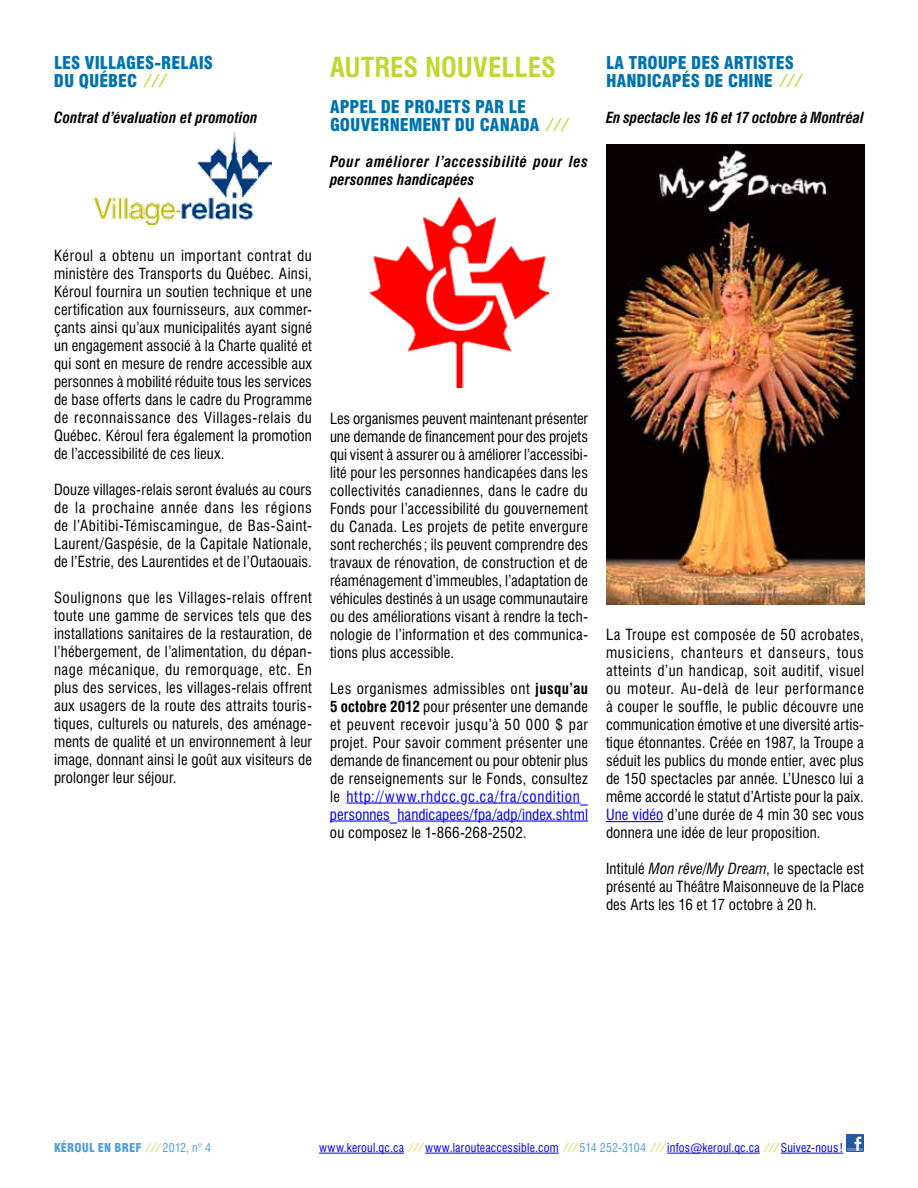
<style>
.page{position:relative;width:918px;height:1188px;background:#fff}
.page>*{position:absolute;margin:0;border:0;box-sizing:border-box;transform-origin:0 0}
.t1{font:700 condensed 27px "Swiss 721 BT";color:#bfd730}
.t2{font:900 condensed 17.25px/18px "Swiss 721 BT";color:#0073ae}
.t3{font:condensed 15px/18px "Swiss 721 BT";letter-spacing:.01em;color:#000;text-align:justify}
.t4{font:italic 700 condensed 15px "Swiss 721 BT";letter-spacing:.005em;color:#000}
.t5{font:italic 700 condensed 15px/18px "Swiss 721 BT";letter-spacing:.04em;color:#000}
.t6{font:condensed 12px "Swiss 721 BT";letter-spacing:.015em;color:#00f}
.t7{font:condensed 12px "Swiss 721 BT";color:#519fd7}
.t8{font:900 condensed 12px "Swiss 721 BT";color:#519fd7}
.s1{color:#bfd730}
.s2{font-weight:700}
.s3{color:#00f}
.s4{font-style:italic}
.s5{font-weight:900}
.s6{color:#519fd7}
</style>
<div class="page">
<hr style="left:319px;top:1153px;width:85px;height:1px;background:#00f">
<hr style="left:425px;top:1153px;width:134px;height:1px;background:#00f">
<hr style="left:667px;top:1153px;width:93px;height:1px;background:#00f">
<hr style="left:781px;top:1153px;width:62px;height:1px;background:#00f">
<div style="left:846px;top:1134px;width:18px;height:18px;background:#245a9c"></div>
<hr style="left:847px;top:1148px;width:16px;height:3px;background:#6285b6">
<svg style="left:855px;top:1137px;width:6px;height:14px"></svg>
<img style="left:94px;top:133px;width:178px;height:92px">
<hr style="left:346px;top:803px;width:114px;height:1px;background:#00f">
<hr style="left:468px;top:803px;width:113px;height:1px;background:#00f">
<hr style="left:330px;top:821px;width:60px;height:1px;background:#00f">
<hr style="left:398px;top:821px;width:190px;height:1px;background:#00f">
<img style="left:370px;top:196px;width:178px;height:192px">
<hr style="left:606px;top:821px;width:57px;height:1px;background:#00f">
<img style="left:606px;top:145px;width:258px;height:459px">
<p class="t2" style="left:54px;top:53px;width:160px">LES VILLAGES-RELAIS<br>DU QUÉBEC <span class="s1">⁄ ⁄ ⁄</span></p>
<p class="t4" style="left:54px;top:108px;width:206px">Contrat d’évaluation et promotion</p>
<h1 class="t1" style="left:330px;top:51px;width:227px">AUTRES NOUVELLES</h1>
<p class="t2" style="left:330px;top:98px;width:238px">APPEL DE PROJETS PAR LE<br>GOUVERNEMENT DU CANADA <span class="s1">⁄ ⁄ ⁄</span></p>
<p class="t5" style="left:330px;top:153px;width:259px">Pour améliorer l’accessibilité pour les personnes handicapées</p>
<p class="t2" style="left:606px;top:53px;width:195px">LA TROUPE DES ARTISTES<br>HANDICAPÉS DE CHINE <span class="s1">⁄ ⁄ ⁄</span></p>
<p class="t4" style="left:606px;top:108px;width:259px">En spectacle les 16 et 17 octobre à Montréal</p>
<p class="t3" style="left:54px;top:246px;width:260px">Kéroul a obtenu un important contrat du ministère des Transports du Québec. Ainsi, Kéroul fournira un soutien technique et une certification aux fournisseurs, aux commer&shy;çants ainsi qu’aux municipalités ayant signé un engagement associé à la Charte qualité et qui sont en mesure de rendre accessible aux personnes à mobilité réduite tous les services de base offerts dans le cadre du Programme de reconnaissance des Villages-relais du Québec. Kéroul fera également la promotion de l’accessibilité de ces lieux.</p>
<p class="t3" style="left:54px;top:480px;width:259px">Douze villages-relais seront évalués au cours de la prochaine année dans les régions de l’Abitibi-Témiscamingue, de Bas-Saint-Laurent/Gaspésie, de la Capitale Nationale, de l’Estrie, des Laurentides et de l’Outaouais.</p>
<p class="t3" style="left:54px;top:588px;width:260px">Soulignons que les Villages-relais offrent toute une gamme de services tels que des installations sanitaires de la restauration, de l’hébergement, de l’alimentation, du dépan&shy;nage mécanique, du remorquage, etc. En plus des services, les villages-relais offrent aux usagers de la route des attraits touris&shy;tiques, culturels ou naturels, des aménage&shy;ments de qualité et un environnement à leur image, donnant ainsi le goût aux visiteurs de prolonger leur séjour.</p>
<p class="t3" style="left:330px;top:409px;width:260px">Les organismes peuvent maintenant présenter une demande de financement pour des projets qui visent à assurer ou à améliorer l’accessibi&shy;lité pour les personnes handicapées dans les collectivités canadiennes, dans le cadre du Fonds pour l’accessibilité du gouvernement du Canada. Les projets de petite envergure sont recherchés ; ils peuvent comprendre des travaux de rénovation, de construction et de réaménagement d’immeubles, l’adaptation de véhicules destinés à un usage communautaire ou des améliorations visant à rendre la tech&shy;nologie de l’information et des communica&shy;tions plus accessible.</p>
<p class="t3" style="left:330px;top:679px;width:260px">Les organismes admissibles ont <span class="s2">jusqu’au 5 octobre 2012</span> pour présenter une demande et peuvent recevoir jusqu’à 50 000 $ par projet. Pour savoir comment présenter une demande de financement ou pour obtenir plus de renseignements sur le Fonds, consultez le <span class="s3">http://www.rhdcc.gc.ca/fra/condition_ personnes_handicapees/fpa/adp/index.shtml</span></p>
<p class="t3" style="left:330px;top:823px;width:198px">ou composez le 1-866-268-2502.</p>
<p class="t3" style="left:606px;top:626px;width:260px">La Troupe est composée de 50 acrobates, musiciens, chanteurs et danseurs, tous atteints d’un handicap, soit auditif, visuel ou moteur. Au-delà de leur performance à couper le souffle, le public découvre une communication émotive et une diversité artis&shy;tique étonnantes. Créée en 1987, la Troupe a séduit les publics du monde entier, avec plus de 150 spectacles par année. L’Unesco lui a même accordé le statut d’Artiste pour la paix.<br><span class="s3">Une vidéo</span> d’une durée de 4 min 30 sec vous donnera une idée de leur proposition.</p>
<p class="t3" style="left:606px;top:860px;width:259px">Intitulé <span class="s4">Mon rêve/My Dream</span>, le spectacle est présenté au Théâtre Maisonneuve de la Place des Arts les 16 et 17 octobre à 20 h.</p>
<p class="t8" style="left:54px;top:1140px;width:15px">KÉROUL</p>
<p class="t7" style="left:98px;top:1140px;width:115px"><span class="s5">EN BREF</span> <span class="s1">⁄ ⁄ ⁄</span> 2012, n° 4</p>
<p class="t6" style="left:319px;top:1140px;width:525px">www.keroul.qc.ca <span class="s1">⁄ ⁄ ⁄</span> www.larouteaccessible.com <span class="s1">⁄ ⁄ ⁄</span> <span class="s6">514 252-3104</span> <span class="s1">⁄ ⁄ ⁄</span> infos@keroul.qc.ca <span class="s1">⁄ ⁄ ⁄</span> Suivez-nous !</p>
</div>
